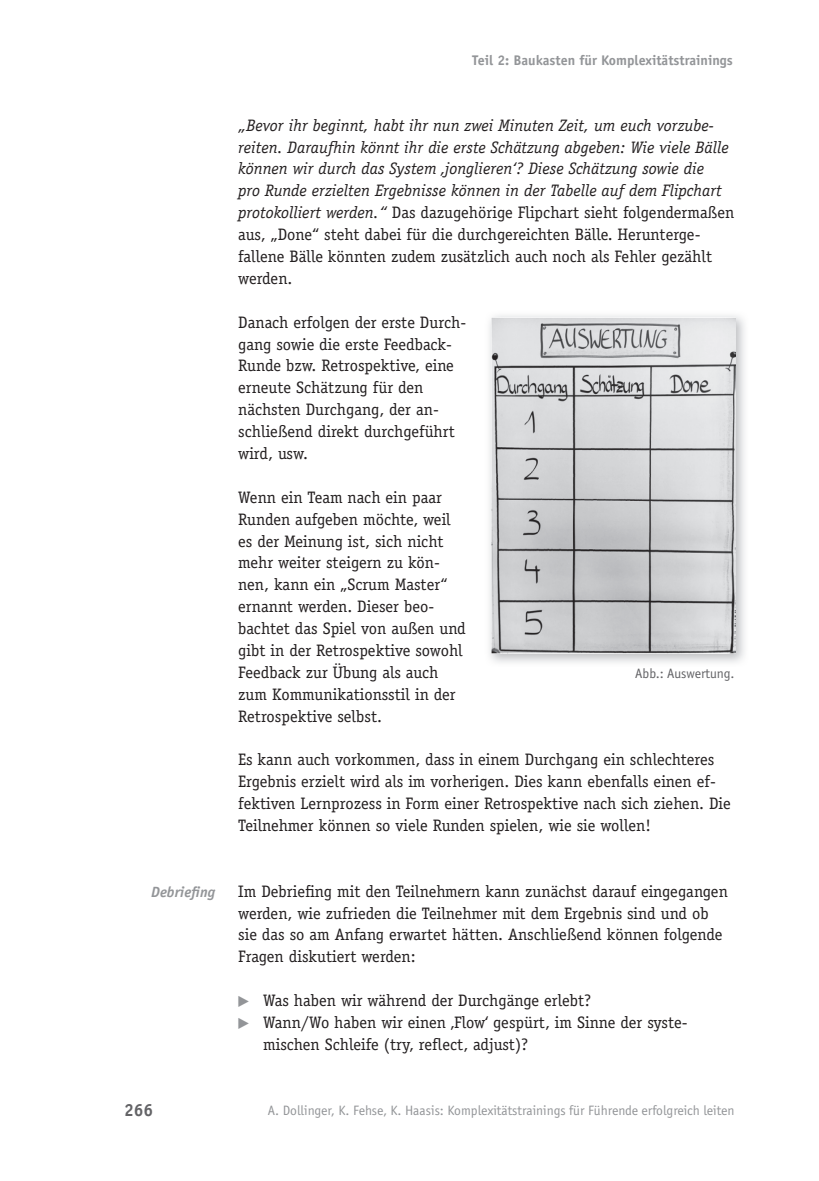
<style>
.page{position:relative;width:819px;height:1181px;background:#fff}
.page>*{position:absolute;margin:0;border:0;box-sizing:border-box;transform-origin:0 0}
.t1{font:700 17.5px "Officina Sans";color:#636366}
.t2{font:16.62px/21.9px "Officina Serif";color:#231f20}
.t3{font:italic 16.62px/21.9px "Officina Serif";color:#231f20}
.t4{font:italic 700 14.88px "Officina Sans";color:#939598}
.t5{font:14px "Officina Sans";color:#939598}
.t6{font:700 14px "Officina Sans";color:#939598}
.t7{font:14px "Officina Sans";color:#636366}
.s1{font-style:normal}
</style>
<div class="page">
<img style="left:489px;top:315px;width:256px;height:348px">
<img style="left:491px;top:317px;width:244px;height:336px">
<p class="t6" style="left:472px;top:52px;width:262px">Teil 2: Baukasten für Komplexitätstrainings</p>
<p class="t4" style="left:151px;top:882px;width:65px">Debriefing</p>
<p class="t3" style="left:238px;top:114px;width:497px">„Bevor ihr beginnt, habt ihr nun zwei Minuten Zeit, um euch vorzube&shy;reiten. Daraufhin könnt ihr die erste Schätzung abgeben: Wie viele Bälle können wir durch das System ‚jonglieren‘? Diese Schätzung sowie die<br>pro Runde erzielten Ergebnisse können in der Tabelle auf dem Flipchart protokolliert werden.“ <span class="s1">Das dazugehörige Flipchart sieht folgendermaßen aus, „Done“ steht dabei für die durchgereichten Bälle. Herunterge&shy;fallene Bälle könnten zudem zusätzlich auch noch als Fehler gezählt werden.</span></p>
<p class="t2" style="left:238px;top:311px;width:229px">Danach erfolgen der erste Durch&shy;gang sowie die erste Feedback-<br>Runde bzw. Retrospektive, eine erneute Schätzung für den nächsten Durchgang, der an&shy;schließend direkt durchgeführt wird, usw.</p>
<p class="t2" style="left:238px;top:486px;width:229px">Wenn ein Team nach ein paar<br>Runden aufgeben möchte, weil es der Meinung ist, sich nicht mehr weiter steigern zu kön&shy;nen, kann ein „Scrum Master“ ernannt werden. Dieser beo&shy;bachtet das Spiel von außen und gibt in der Retrospektive sowohl<br>Feedback zur Übung als auch zum Kommunikationsstil in der<br>Retrospektive selbst.</p>
<p class="t2" style="left:238px;top:749px;width:494px">Es kann auch vorkommen, dass in einem Durchgang ein schlechteres Ergebnis erzielt wird als im vorherigen. Dies kann ebenfalls einen ef&shy;fektiven Lernprozess in Form einer Retrospektive nach sich ziehen. Die Teilnehmer können so viele Runden spielen, wie sie wollen!</p>
<p class="t7" style="left:635px;top:665px;width:101px">Abb.: Auswertung.</p>
<p class="t2" style="left:238px;top:880px;width:491px">Im Debriefing mit den Teilnehmern kann zunächst darauf eingegangen werden, wie zufrieden die Teilnehmer mit dem Ergebnis sind und ob sie das so am Anfang erwartet hätten. Anschließend können folgende Fragen diskutiert werden:</p>
<p class="t2" style="left:263px;top:989px;width:426px">Was haben wir während der Durchgänge erlebt?<br>Wann/Wo haben wir einen ‚Flow‘ gespürt, im Sinne der syste&shy;mischen Schleife (try, reflect, adjust)?</p>
<p class="t1" style="left:124px;top:1099px;width:31px">266</p>
<p class="t5" style="left:268px;top:1103px;width:468px">A. Dollinger, K. Fehse, K. Haasis: Komplexitätstrainings für Führende erfolgreich leiten</p>
</div>
